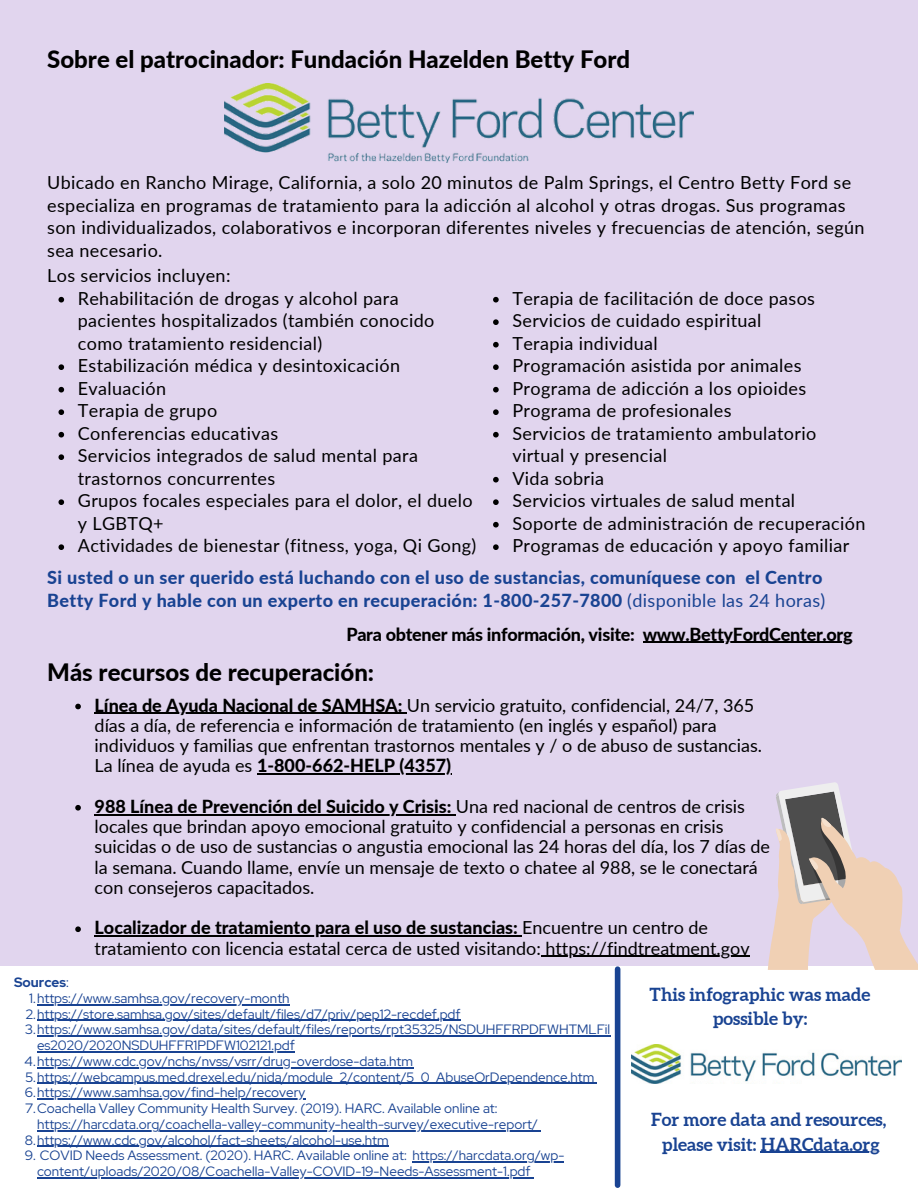
<style>
.page{position:relative;width:918px;height:1188px;background:#e1d5ee}
.page>*{position:absolute;margin:0;border:0;box-sizing:border-box;transform-origin:0 0}
.t1{font:800 24px "Lato";color:#000}
.t2{font:18px/22.5px "Lato";letter-spacing:.02em;color:#000}
.t3{font:18px/20.2px "Lato";color:#000}
.t4{font:800 18px/23.7px "Lato";letter-spacing:.02em;color:#194392}
.t5{font:700 18px/24.8px "Aleo";color:#194392;text-align:center}
.t6{font:800 18px "Lato";letter-spacing:-.015em;color:#000}
.t7{font:13.5px/15.8px "Red Hat Display";color:#194392}
.t8{font:700 13.5px "Red Hat Display";color:#194392}
.s1{font-weight:400}
.s2{font-weight:800}
</style>
<div class="page">
<div style="left:0;top:966px;width:918px;height:222px;background:#fff"></div>
<div style="left:615px;top:969px;width:5px;height:216px;background:#194392"></div>
<svg style="left:768px;top:782px;width:150px;height:188px"></svg>
<img style="left:224px;top:84px;width:470px;height:78px">
<img style="left:631px;top:1044px;width:270px;height:39px">
<hr style="left:761px;top:1152px;width:119px;height:1px;background:#194392">
<svg style="left:75px;top:704px;width:6px;height:5px"></svg>
<hr style="left:95px;top:713px;width:198px;height:1px;background:#000">
<hr style="left:293px;top:713px;width:114px;height:1px;background:#000">
<hr style="left:257px;top:773px;width:194px;height:2px;background:#000">
<svg style="left:75px;top:805px;width:6px;height:6px"></svg>
<hr style="left:105px;top:814px;width:342px;height:1px;background:#000">
<svg style="left:75px;top:926px;width:6px;height:6px"></svg>
<hr style="left:95px;top:935px;width:427px;height:2px;background:#000">
<hr style="left:541px;top:956px;width:209px;height:1px;background:#000">
<svg style="left:58px;top:297px;width:6px;height:6px"></svg>
<svg style="left:58px;top:364px;width:6px;height:6px"></svg>
<svg style="left:58px;top:387px;width:6px;height:6px"></svg>
<svg style="left:58px;top:409px;width:6px;height:6px"></svg>
<svg style="left:58px;top:432px;width:6px;height:6px"></svg>
<svg style="left:58px;top:454px;width:6px;height:6px"></svg>
<svg style="left:58px;top:499px;width:6px;height:6px"></svg>
<svg style="left:58px;top:544px;width:6px;height:6px"></svg>
<hr style="left:643px;top:642px;width:209px;height:1px;background:#000">
<svg style="left:493px;top:297px;width:6px;height:6px"></svg>
<svg style="left:493px;top:319px;width:6px;height:6px"></svg>
<svg style="left:493px;top:342px;width:6px;height:6px"></svg>
<svg style="left:493px;top:364px;width:6px;height:6px"></svg>
<svg style="left:493px;top:387px;width:6px;height:6px"></svg>
<svg style="left:493px;top:409px;width:6px;height:6px"></svg>
<svg style="left:493px;top:432px;width:6px;height:6px"></svg>
<svg style="left:493px;top:477px;width:6px;height:6px"></svg>
<svg style="left:493px;top:499px;width:6px;height:6px"></svg>
<svg style="left:493px;top:522px;width:6px;height:6px"></svg>
<svg style="left:493px;top:544px;width:6px;height:6px"></svg>
<hr style="left:37px;top:1004px;width:253px;height:1px;background:#194392">
<hr style="left:37px;top:1020px;width:424px;height:1px;background:#194392">
<hr style="left:37px;top:1036px;width:574px;height:1px;background:#194392">
<hr style="left:37px;top:1051px;width:258px;height:1px;background:#194392">
<hr style="left:37px;top:1067px;width:376px;height:1px;background:#194392">
<hr style="left:37px;top:1083px;width:557px;height:1px;background:#194392">
<hr style="left:37px;top:1099px;width:268px;height:1px;background:#194392">
<hr style="left:37px;top:1130px;width:501px;height:1px;background:#194392">
<hr style="left:37px;top:1146px;width:352px;height:1px;background:#194392">
<hr style="left:412px;top:1162px;width:152px;height:1px;background:#194392">
<hr style="left:37px;top:1177px;width:494px;height:1px;background:#194392">
<h1 class="t1" style="left:47px;top:45px;width:584px">Sobre el patrocinador: Fundación Hazelden Betty Ford</h1>
<p class="t2" style="left:47px;top:171px;width:819px">Ubicado en Rancho Mirage, California, a solo 20 minutos de Palm Springs, el Centro Betty Ford se especializa en programas de tratamiento para la adicción al alcohol y otras drogas. Sus programas son individualizados, colaborativos e incorporan diferentes niveles y frecuencias de atención, según sea necesario.</p>
<p class="t2" style="left:47px;top:264px;width:185px">Los servicios incluyen:</p>
<p class="t2" style="left:78px;top:287px;width:400px">Rehabilitación de drogas y alcohol para pacientes hospitalizados (también conocido como tratamiento residencial)<br>Estabilización médica y desintoxicación<br>Evaluación<br>Terapia de grupo<br>Conferencias educativas<br>Servicios integrados de salud mental para trastornos concurrentes<br>Grupos focales especiales para el dolor, el duelo y LGBTQ+<br>Actividades de bienestar (fitness, yoga, Qi Gong)</p>
<p class="t2" style="left:512px;top:287px;width:355px">Terapia de facilitación de doce pasos<br>Servicios de cuidado espiritual<br>Terapia individual<br>Programación asistida por animales<br>Programa de adicción a los opioides<br>Programa de profesionales<br>Servicios de tratamiento ambulatorio virtual y presencial<br>Vida sobria<br>Servicios virtuales de salud mental<br>Soporte de administración de recuperación<br>Programas de educación y apoyo familiar</p>
<p class="t4" style="left:47px;top:565px;width:780px">Si usted o un ser querido está luchando con el uso de sustancias, comuníquese con el Centro<br>Betty Ford y hable con un experto en recuperación: 1-800-257-7800 <span class="s1">(disponible las 24 horas)</span></p>
<p class="t6" style="left:346px;top:623px;width:508px">Para obtener más información, visite: www.BettyFordCenter.org</p>
<h1 class="t1" style="left:47px;top:657px;width:328px">Más recursos de recuperación:</h1>
<p class="t3" style="left:95px;top:694px;width:669px"><span class="s2">Línea de Ayuda Nacional de SAMHSA:</span> Un servicio gratuito, confidencial, 24/7, 365 días a día, de referencia e información de tratamiento (en inglés y español) para individuos y familias que enfrentan trastornos mentales y / o de abuso de sustancias.<br>La línea de ayuda es <span class="s2">1-800-662-HELP (4357)</span></p>
<p class="t3" style="left:95px;top:796px;width:677px"><span class="s2">988 Línea de Prevención del Suicido y Crisis:</span> Una red nacional de centros de crisis locales que brindan apoyo emocional gratuito y confidencial a personas en crisis suicidas o de uso de sustancias o angustia emocional las 24 horas del día, los 7 días de la semana. Cuando llame, envíe un mensaje de texto o chatee al 988, se le conectará con consejeros capacitados.</p>
<p class="t3" style="left:95px;top:917px;width:657px"><span class="s2">Localizador de tratamiento para el uso de sustancias:</span> Encuentre un centro de tratamiento con licencia estatal cerca de usted visitando: https://findtreatment.gov</p>
<p class="t8" style="left:14px;top:973px;width:56px">Sources<span class="s1">:</span></p>
<p class="t7" style="left:29px;top:990px;width:262px">1.https://www.samhsa.gov/recovery-month</p>
<p class="t7" style="left:26px;top:1006px;width:436px">2.https://store.samhsa.gov/sites/default/files/d7/priv/pep12-recdef.pdf</p>
<p class="t7" style="left:25px;top:1022px;width:587px">3.https://www.samhsa.gov/data/sites/default/files/reports/rpt35325/NSDUHFFRPDFWHTMLFil</p>
<p class="t7" style="left:37px;top:1037px;width:260px">es2020/2020NSDUHFFR1PDFW102121.pdf</p>
<p class="t7" style="left:25px;top:1053px;width:390px">4.https://www.cdc.gov/nchs/nvss/vsrr/drug-overdose-data.htm</p>
<p class="t7" style="left:25px;top:1069px;width:571px">5.https://webcampus.med.drexel.edu/nida/module_2/content/5_0_AbuseOrDependence.htm</p>
<p class="t7" style="left:25px;top:1085px;width:282px">6.https://www.samhsa.gov/find-help/recovery</p>
<p class="t7" style="left:26px;top:1100px;width:474px">7.Coachella Valley Community Health Survey. (2019). HARC. Available online at:</p>
<p class="t7" style="left:37px;top:1116px;width:503px">https://harcdata.org/coachella-valley-community-health-survey/executive-report/</p>
<p class="t7" style="left:25px;top:1132px;width:366px">8.https://www.cdc.gov/alcohol/fact-sheets/alcohol-use.htm</p>
<p class="t7" style="left:37px;top:1148px;width:529px;text-indent:-12px">9. COVID Needs Assessment. (2020). HARC. Available online at: https://harcdata.org/wp&shy;content/uploads/2020/08/Coachella-Valley-COVID-19-Needs-Assessment-1.pdf</p>
<p class="t5" style="left:650px;top:982px;width:222px">This infographic was made possible by:</p>
<p class="t5" style="left:651px;top:1107px;width:237px">For more data and resources, please visit: HARCdata.org</p>
</div>
